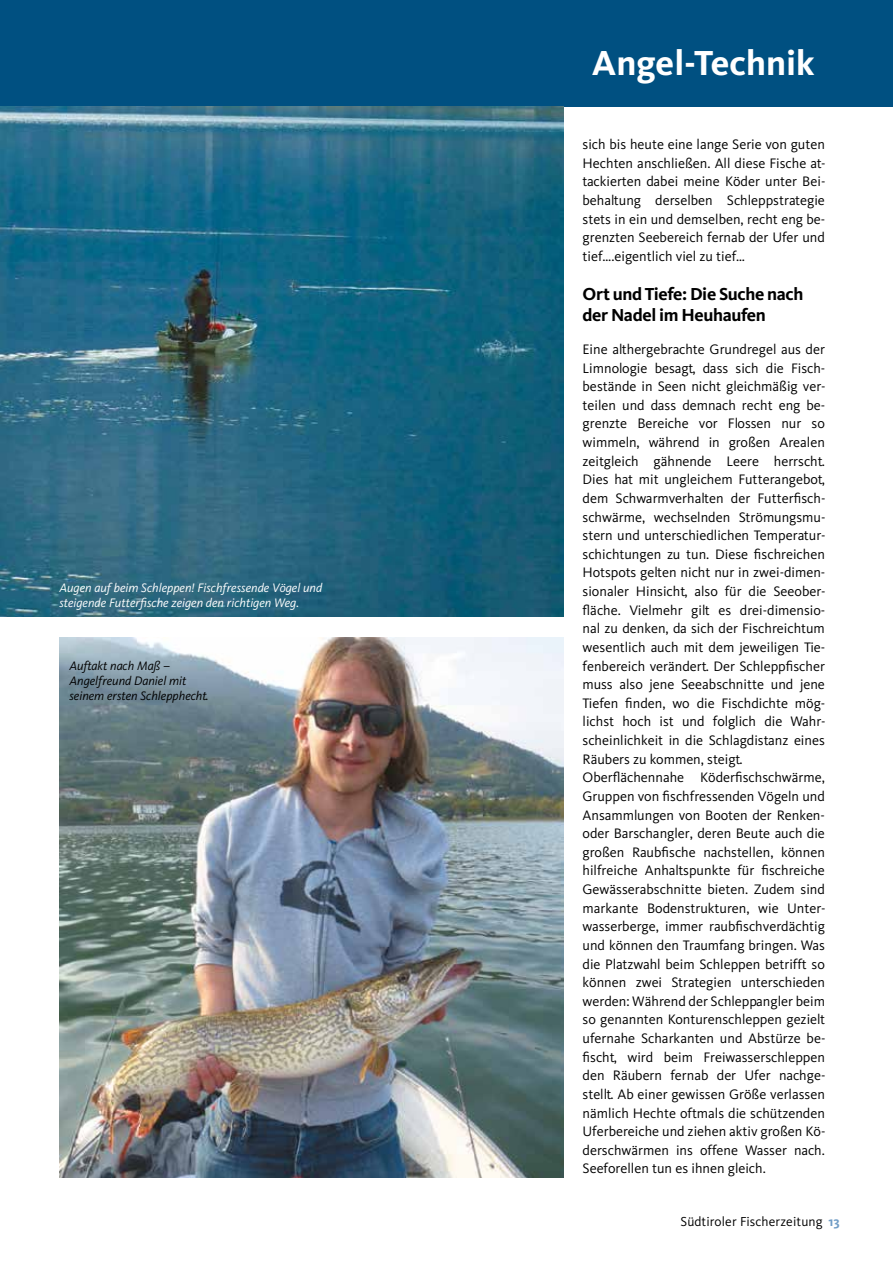
<style>
.page{position:relative;width:893px;height:1263px;background:#fff}
.page>*{position:absolute;margin:0;border:0;box-sizing:border-box;transform-origin:0 0}
.t1{font:700 36px "Kievit";color:#fff}
.t2{font:700 18px/21px "Kievit";letter-spacing:-.02em;color:#000}
.t3{font:14.25px/18.6px "Kievit";color:#000;text-align:justify}
.t4{font:13.5px "Kievit";letter-spacing:.01em;color:#000}
.t5{font:italic 12.75px/15px "Kievit";color:#fff}
.t6{font:italic 12.75px/15px "Kievit";color:#000}
.s1{font-weight:700;color:#719dc6}
</style>
<div class="page">
<img style="left:60px;top:638px;width:503px;height:540px">
<div style="left:0;top:0;width:893px;height:106px;background:#005081"></div>
<img style="left:0;top:106px;width:563px;height:511px">
<p class="t5" style="left:60px;top:580px;width:264px">Augen auf beim Schleppen! Fischfressende Vögel und steigende Futterfische zeigen den richtigen Weg.</p>
<p class="t6" style="left:69px;top:658px;width:141px">Auftakt nach Maß –<br>Angelfreund Daniel mit seinem ersten Schlepphecht.</p>
<h1 class="t1" style="left:592px;top:41px;width:224px">Angel-Technik</h1>
<p class="t3" style="left:583px;top:135px;width:244px">sich bis heute eine lange Serie von guten Hechten anschließen. All diese Fische at&shy;tackierten dabei meine Köder unter Bei&shy;behaltung derselben Schleppstrategie stets in ein und demselben, recht eng be&shy;grenzten Seebereich fernab der Ufer und tief….eigentlich viel zu tief…</p>
<p class="t2" style="left:583px;top:284px;width:222px">Ort und Tiefe: Die Suche nach der Nadel im Heuhaufen</p>
<p class="t3" style="left:583px;top:340px;width:244px;text-align:left">Eine althergebrachte Grundregel aus der Limnologie besagt, dass sich die Fisch&shy;bestände in Seen nicht gleichmäßig ver&shy;teilen und dass demnach recht eng be&shy;grenzte Bereiche vor Flossen nur so wimmeln, während in großen Arealen zeitgleich gähnende Leere herrscht.<br>Dies hat mit ungleichem Futterangebot, dem Schwarmverhalten der Futterfisch&shy;schwärme, wechselnden Strömungsmu&shy;stern und unterschiedlichen Temperatur&shy;schichtungen zu tun. Diese fischreichen Hotspots gelten nicht nur in zwei-dimen&shy;sionaler Hinsicht, also für die Seeober&shy;fläche. Vielmehr gilt es drei-dimensio&shy;nal zu denken, da sich der Fischreichtum wesentlich auch mit dem jeweiligen Tie&shy;fenbereich verändert. Der Schleppfischer muss also jene Seeabschnitte und jene Tiefen finden, wo die Fischdichte mög&shy;lichst hoch ist und folglich die Wahr&shy;scheinlichkeit in die Schlagdistanz eines Räubers zu kommen, steigt.<br>Oberflächennahe Köderfischschwärme, Gruppen von fischfressenden Vögeln und Ansammlungen von Booten der Renken&shy;oder Barschangler, deren Beute auch die großen Raubfische nachstellen, können hilfreiche Anhaltspunkte für fischreiche Gewässerabschnitte bieten. Zudem sind markante Bodenstrukturen, wie Unter&shy;wasserberge, immer raubfischverdächtig und können den Traumfang bringen. Was die Platzwahl beim Schleppen betrifft so können zwei Strategien unterschieden werden: Während der Schleppangler beim so genannten Konturenschleppen gezielt ufernahe Scharkanten und Abstürze be&shy;fischt, wird beim Freiwasserschleppen den Räubern fernab der Ufer nachge&shy;stellt. Ab einer gewissen Größe verlassen nämlich Hechte oftmals die schützenden Uferbereiche und ziehen aktiv großen Kö&shy;derschwärmen ins offene Wasser nach.<br>Seeforellen tun es ihnen gleich.</p>
<p class="t4" style="left:680px;top:1214px;width:161px">Südtiroler Fischerzeitung <span class="s1">13</span></p>
</div>
